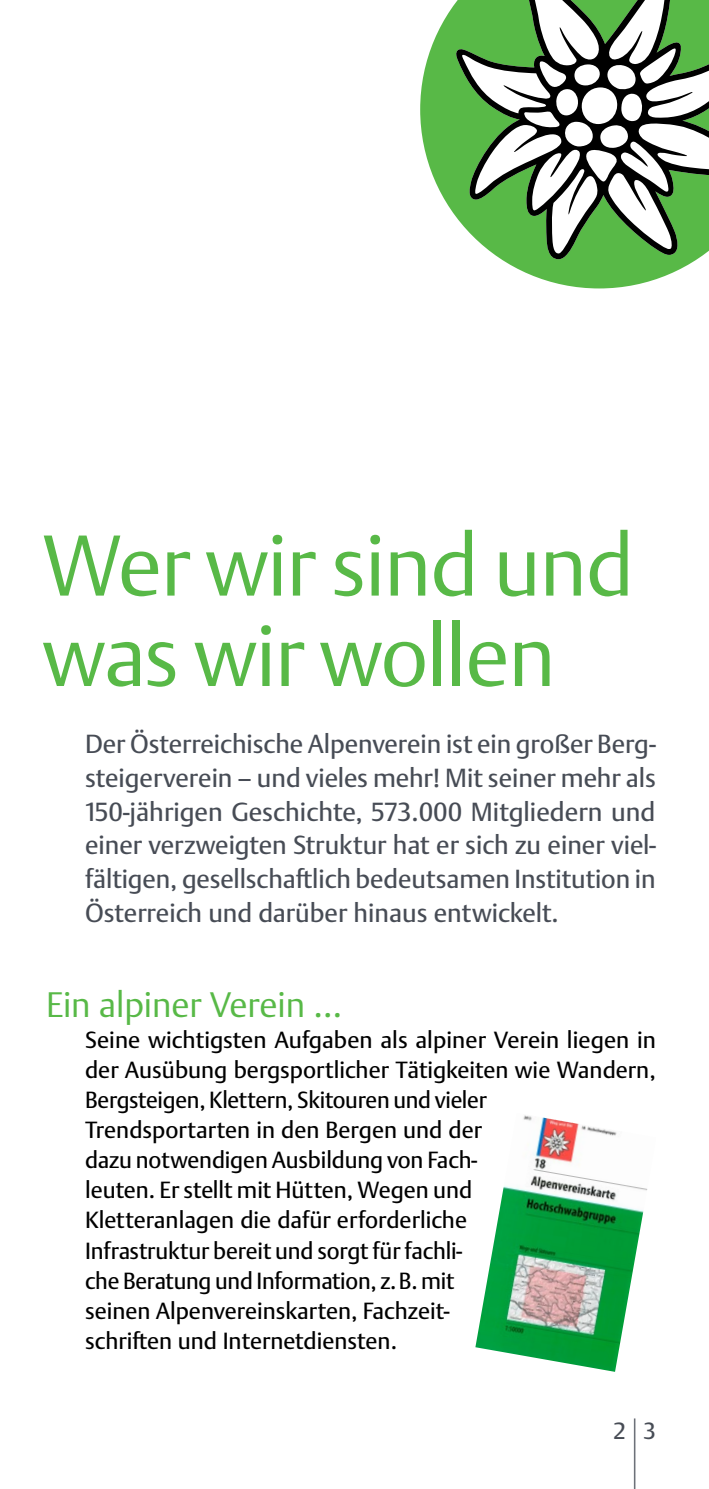
<style>
.page{position:relative;width:709px;height:1489px;background:#fff}
.page>*{position:absolute;margin:0;border:0;box-sizing:border-box;transform-origin:0 0}
.c_4_Fließtext_Folder{font:104px "DTL Argo TPRO";color:#474c55;scale:.11 1}
._04__Headline_DTL_Ar{font:300 85px/90.2px "DTL Argo TPRO";letter-spacing:-.01em;color:#58b947}
.c_1_Headline_grün__1{font:300 35px "DTL Argo TPRO";letter-spacing:-.005em;color:#58b947}
._00__Basictext_DTL_A{font:26px/33.8px "DTL Argo TPRO";color:#474c55;text-align:justify}
.c_4_Fließtext_Folder-2{font:23px/30px "DTL Argo TPRO";color:#000}
.c_4_Fließtext_Folder-3{font:23px "DTL Argo TPRO";color:#474c55}
</style>
<div class="page">
<svg style="left:420px;top:3px;width:277px;height:286px"></svg>
<svg style="left:455px;top:0;width:254px;height:259px"></svg>
<img style="left:475px;top:1115px;width:173px;height:256px">
<p class="_04__Headline_DTL_Ar" style="left:43px;top:519px;width:593px">Wer wir sind und was wir wollen</p>
<p class="_00__Basictext_DTL_A" style="left:85px;top:727px;width:572px">Der Österreichische Alpenverein ist ein großer Berg&shy;steigerverein – und vieles mehr! Mit seiner mehr als 150-jährigen Geschichte, 573.000 Mitgliedern und einer verzweigten Struktur hat er sich zu einer viel&shy;fältigen, gesellschaftlich bedeutsamen Institution in Österreich und darüber hinaus entwickelt.</p>
<p class="c_1_Headline_grün__1" style="left:46px;top:982px;width:297px">Ein alpiner Verein …</p>
<p class="c_4_Fließtext_Folder-2" style="left:85px;top:1024px;width:572px">Seine wichtigsten Aufgaben als alpiner Verein liegen in der Ausübung bergsportlicher Tätigkeiten wie Wandern, Bergsteigen, Klettern, Skitouren und vieler Trendsportarten in den Bergen und der<br>dazu notwendigen Ausbildung von Fach-<br>leuten. Er stellt mit Hütten, Wegen und<br>Kletteranlagen die dafür erforderliche<br>Infrastruktur bereit und sorgt für fachli-<br>che Beratung und Information, z.B. mit<br>seinen Alpenvereinskarten, Fachzeit-<br>schriften und Internetdiensten.</p>
<p class="c_4_Fließtext_Folder-3" style="left:613px;top:1416px;width:14px">2</p>
<p class="c_4_Fließtext_Folder" style="left:632px;top:1387px;width:57px">|</p>
<p class="c_4_Fließtext_Folder-3" style="left:643px;top:1416px;width:14px">3</p>
</div>
